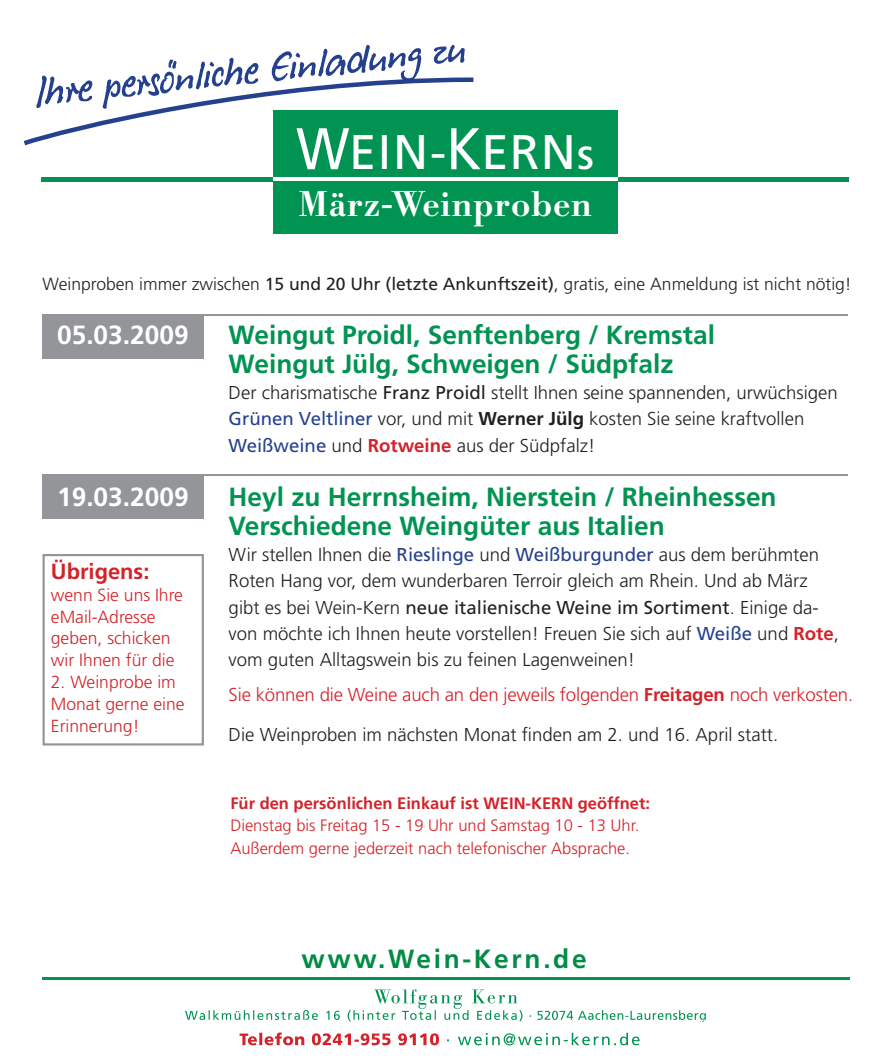
<style>
.page{position:relative;width:893px;height:1063px;background:#fff}
.page>*{position:absolute;margin:0;border:0;box-sizing:border-box;transform-origin:0 0}
.t1{font:48.6px "Frutiger LT";letter-spacing:.03em;color:#fff}
.t2{font:46.5px "Dalli";color:#25408e}
.t3{font:500 35.4px "Bodoni BE";letter-spacing:.03em;color:#fff}
.t4{font:700 26.25px/28.5px "Frutiger LT";color:#009352}
.t5{font:700 26.25px "Frutiger LT";color:#fff}
.t6{font:700 26.25px "Frutiger LT";letter-spacing:.1em;color:#008c44}
.t7{font:700 21.9px "Frutiger LT";color:#d2232a}
.t8{font:300 18.6px/26.2px "Frutiger LT";color:#231f20}
.t9{font:300 18.6px/39.5px "Frutiger LT";letter-spacing:-.01em;color:#d2232a}
.t10{font:300 17.55px/21.9px "Frutiger LT";color:#d2232a}
.t11{font:300 17.55px "Frutiger LT";color:#231f20}
.t12{font:300 16.5px/22.5px "Frutiger LT";color:#d2232a}
.t13{font:700 16.5px "Frutiger LT";color:#d2232a}
.s1{font-size:58.8px}
.s2{font-size:43.5px}
.s3{font-weight:400}
.s4{font-weight:400;color:#25408e}
.s5{font-weight:700}
.s6{font-weight:700;color:#d2232a}
.s7{color:#231f20}
</style>
<div class="page">
<div style="left:41px;top:177px;width:808px;height:5px;background:#009352"></div>
<hr style="left:43px;top:977px;width:807px;height:2px;background:#009352">
<svg style="left:185px;top:989px;width:521px;height:33px"></svg>
<svg style="left:240px;top:1032px;width:199px;height:13px"></svg>
<svg style="left:447px;top:1033px;width:193px;height:12px"></svg>
<hr style="left:43px;top:474px;width:805px;height:2px;background:#939598">
<div style="left:43px;top:476px;width:161px;height:43px;background:#939598"></div>
<div style="left:43px;top:316px;width:161px;height:43px;background:#939598"></div>
<div style="left:43px;top:554px;width:161px;height:192px;border:2px solid #939598"></div>
<hr style="left:43px;top:314px;width:805px;height:2px;background:#939598">
<div style="left:273px;top:111px;width:344px;height:123px;background:#009352"></div>
<hr style="left:273px;top:177px;width:345px;height:4px;background:#fff">
<svg style="left:23px;top:77px;width:455px;height:69px"></svg>
<h2 class="t2" style="left:31px;top:64px;width:435px;rotate:-6deg">Ihre persönliche Einladung zu</h2>
<h1 class="t1" style="left:296px;top:129px;width:299px"><span class="s1">W</span>EIN-<span class="s1">K</span>ERN<span class="s2">s</span></h1>
<h3 class="t3" style="left:299px;top:190px;width:295px">März-Weinproben</h3>
<p class="t11" style="left:43px;top:275px;width:811px">Weinproben immer zwischen <span class="s3">15 und 20 Uhr (letzte Ankunftszeit)</span>, gratis, eine Anmeldung ist nicht nötig!</p>
<h3 class="t5" style="left:57px;top:322px;width:133px">05.03.2009</h3>
<h3 class="t4" style="left:229px;top:322px;width:488px">Weingut Proidl, Senftenberg / Kremstal<br>Weingut Jülg, Schweigen / Südpfalz</h3>
<p class="t8" style="left:229px;top:380px;width:611px">Der charismatische <span class="s3">Franz Proidl</span> stellt Ihnen seine spannenden, urwüchsigen<br><span class="s4">Grünen Veltliner</span> vor, und mit <span class="s5">Werner Jülg</span> kosten Sie seine kraftvollen<br><span class="s4">Weißweine</span> und <span class="s6">Rotweine</span> aus der Südpfalz!</p>
<h3 class="t5" style="left:57px;top:484px;width:133px">19.03.2009</h3>
<h3 class="t4" style="left:229px;top:484px;width:549px">Heyl zu Herrnsheim, Nierstein / Rheinhessen<br>Verschiedene Weingüter aus Italien</h3>
<p class="t8" style="left:229px;top:542px;width:612px">Wir stellen Ihnen die <span class="s4">Rieslinge</span> und <span class="s4">Weißburgunder</span> aus dem berühmten Roten Hang vor, dem wunderbaren Terroir gleich am Rhein. Und ab März gibt es bei Wein-Kern <span class="s3">neue italienische Weine im Sortiment</span>. Einige da&shy;von möchte ich Ihnen heute vorstellen! Freuen Sie sich auf <span class="s4">Weiße</span> und <span class="s6">Rote</span>, vom guten Alltagswein bis zu feinen Lagenweinen!</p>
<p class="t9" style="left:229px;top:676px;width:626px">Sie können die Weine auch an den jeweils folgenden <span class="s5">Freitagen</span> noch verkosten.<br><span class="s7">Die Weinproben im nächsten Monat finden am 2. und 16. April statt.</span></p>
<p class="t7" style="left:51px;top:561px;width:100px">Übrigens:</p>
<p class="t10" style="left:51px;top:585px;width:134px">wenn Sie uns Ihre eMail-Adresse geben, schicken wir Ihnen für die</p>
<p class="t10" style="left:51px;top:672px;width:135px">2. Weinprobe im<br>Monat gerne eine<br>Erinnerung!</p>
<p class="t13" style="left:230px;top:795px;width:421px">Für den persönlichen Einkauf ist WEIN-KERN geöffnet:</p>
<p class="t12" style="left:230px;top:815px;width:410px">Dienstag bis Freitag 15 - 19 Uhr und Samstag 10 - 13 Uhr.<br>Außerdem gerne jederzeit nach telefonischer Absprache.</p>
<h3 class="t6" style="left:302px;top:946px;width:287px">www.Wein-Kern.de</h3>
</div>
